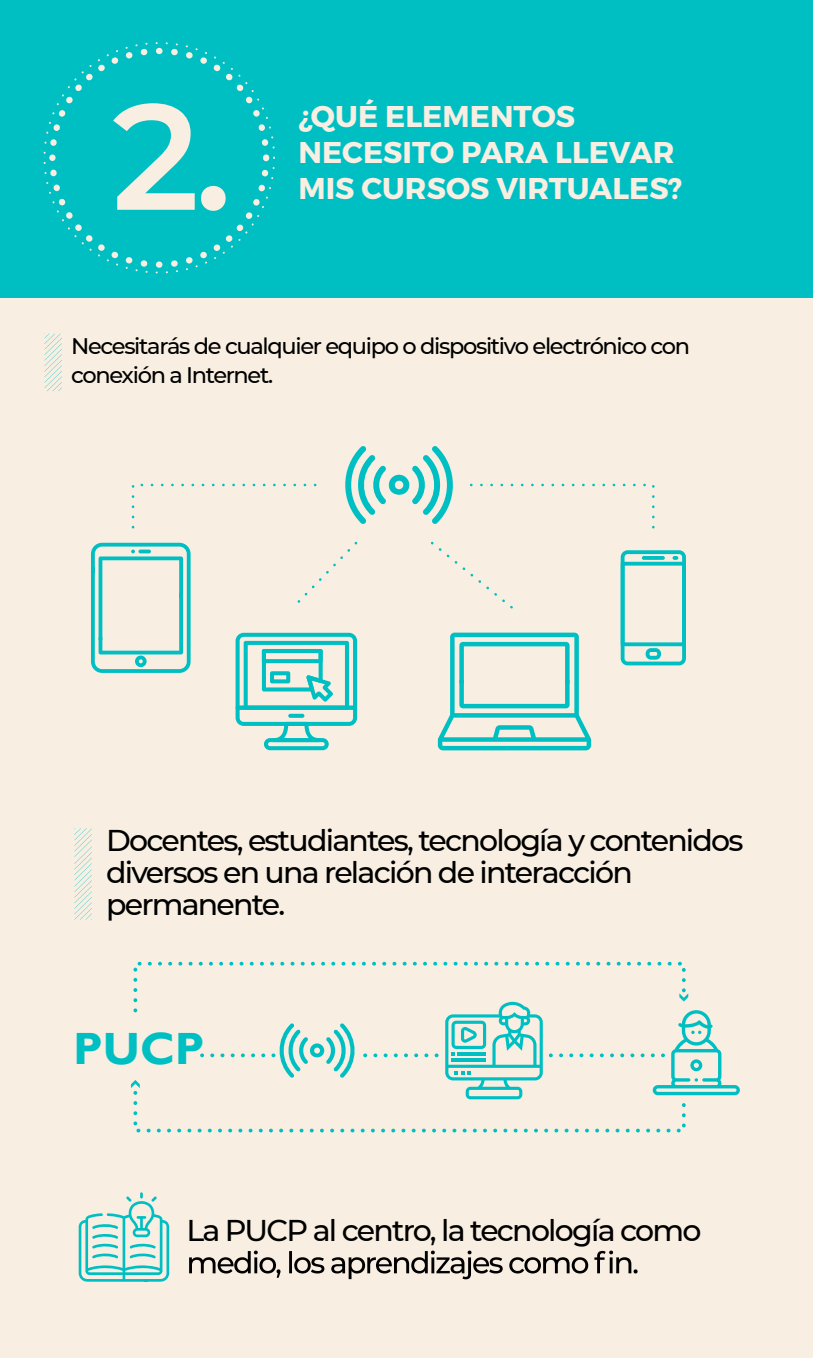
<style>
.page{position:relative;width:813px;height:1358px;background:#fff}
.page>*{position:absolute;margin:0;border:0;box-sizing:border-box;transform-origin:0 0}
.t1{font:600 150px "Montserrat";color:#f8efe2}
.t2{font:700 45.12px "Gill Sans";color:#00bfc3}
.t3{font:500 30px/32px "Montserrat";letter-spacing:-.06em;color:#000}
.t4{font:700 30px/36px "Montserrat";color:#f8efe2}
.t5{font:500 22.5px/29.5px "Montserrat";letter-spacing:-.06em;color:#000}
</style>
<div class="page">
<div style="left:0;top:12px;width:812px;height:1346px;background:#f8efe2"></div>
<div style="left:0;top:0;width:812px;height:298px;background:#00bfc3"></div>
<svg style="left:44px;top:42px;width:231px;height:231px"></svg>
<svg style="left:91px;top:543px;width:99px;height:130px"></svg>
<svg style="left:235px;top:633px;width:122px;height:117px"></svg>
<svg style="left:438px;top:632px;width:153px;height:118px"></svg>
<svg style="left:620px;top:550px;width:66px;height:115px"></svg>
<svg style="left:345px;top:446px;width:108px;height:78px"></svg>
<svg style="left:44px;top:334px;width:18px;height:57px"></svg>
<svg style="left:74px;top:828px;width:18px;height:92px"></svg>
<svg style="left:79px;top:1192px;width:90px;height:89px"></svg>
<svg style="left:189px;top:1250px;width:448px;height:29px"></svg>
<svg style="left:131px;top:961px;width:608px;height:171px"></svg>
<svg style="left:297px;top:542px;width:60px;height:61px"></svg>
<svg style="left:431px;top:541px;width:82px;height:67px"></svg>
<h1 class="t1" style="left:112px;top:50px;width:121px">2.</h1>
<p class="t4" style="left:298px;top:99px;width:385px">¿QUÉ ELEMENTOS<br>NECESITO PARA LLEVAR<br>MIS CURSOS VIRTUALES?</p>
<p class="t5" style="left:71px;top:330px;width:620px">Necesitarás de cualquier equipo o dispositivo electrónico con conexión a Internet.</p>
<p class="t3" style="left:106px;top:823px;width:639px">Docentes, estudiantes, tecnología y contenidos diversos en una relación de interacción permanente.</p>
<h2 class="t2" style="left:73px;top:1021px;width:133px">PUCP</h2>
<p class="t3" style="left:186px;top:1213px;width:516px">La PUCP al centro, la tecnología como</p>
</div>
